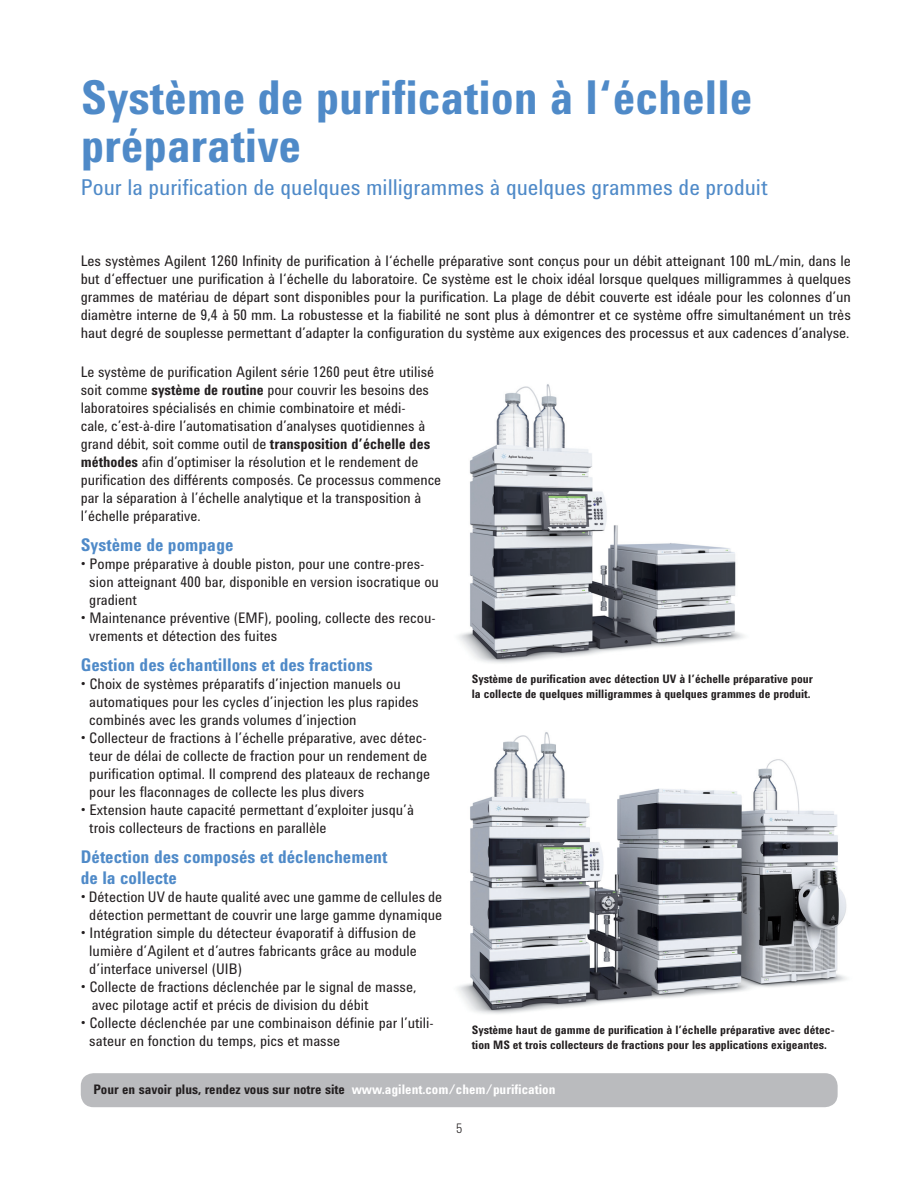
<style>
.page{position:relative;width:918px;height:1188px;background:#fff}
.page>*{position:absolute;margin:0;border:0;box-sizing:border-box;transform-origin:0 0}
.t1{font:700 48px/48px "Agilent Condensed CFF";color:#4f8ac8}
.t2{font:22.5px "Agilent Condensed CFF";color:#4f8ac8}
.t3{font:700 18px/21px "Agilent Condensed CFF";color:#4f8ac8}
.t4{font:15px/18px "Agilent Condensed CFF";color:#231f20}
.t5{font:700 13.5px "Agilent Condensed CFF";color:#231f20}
.t6{font:300 13.5px "Agilent Condensed CFF";color:#231f20}
.t7{font:700 12px/15px "Agilent Condensed CFF";color:#231f20}
.s1{font-weight:700}
.s2{color:#fff}
</style>
<div class="page">
<img style="left:457px;top:732px;width:390px;height:282px">
<img style="left:458px;top:384px;width:286px;height:279px">
<div style="left:81px;top:1073px;width:757px;height:34px;background:#babbbe;border-radius:13px"></div>
<h1 class="t1" style="left:81px;top:77px;width:673px">Système de purification à l‘échelle préparative</h1>
<h2 class="t2" style="left:81px;top:179px;width:688px">Pour la purification de quelques milligrammes à quelques grammes de produit</h2>
<p class="t4" style="left:81px;top:253px;width:772px;text-align:justify">Les systèmes Agilent 1260 Infinity de purification à l‘échelle préparative sont conçus pour un débit atteignant 100 mL/min, dans le but d‘effectuer une purification à l‘échelle du laboratoire. Ce système est le choix idéal lorsque quelques milligrammes à quelques grammes de matériau de départ sont disponibles pour la purification. La plage de débit couverte est idéale pour les colonnes d’un diamètre interne de 9,4 à 50 mm. La robustesse et la fiabilité ne sont plus à démontrer et ce système offre simultanément un très haut degré de souplesse permettant d’adapter la configuration du système aux exigences des processus et aux cadences d’analyse.</p>
<p class="t4" style="left:81px;top:364px;width:362px">Le système de purification Agilent série 1260 peut être utilisé soit comme <span class="s1">système de routine</span> pour couvrir les besoins des laboratoires spécialisés en chimie combinatoire et médi-<br>cale, c’est-à-dire l’automatisation d’analyses quotidiennes à grand débit, soit comme outil de <span class="s1">transposition d’échelle des méthodes</span> afin d’optimiser la résolution et le rendement de purification des différents composés. Ce processus commence par la séparation à l’échelle analytique et la transposition à l’échelle préparative.</p>
<p class="t3" style="left:81px;top:535px;width:154px">Système de pompage</p>
<p class="t4" style="left:89px;top:556px;width:351px;text-indent:-9px">• Pompe préparative à double piston, pour une contre-pres&shy;sion atteignant 400 bar, disponible en version isocratique ou gradient</p>
<p class="t4" style="left:89px;top:610px;width:348px;text-indent:-9px">• Maintenance préventive (EMF), pooling, collecte des recou&shy;vrements et détection des fuites</p>
<p class="t3" style="left:81px;top:655px;width:294px">Gestion des échantillons et des fractions</p>
<p class="t4" style="left:89px;top:676px;width:331px;text-indent:-9px">• Choix de systèmes préparatifs d’injection manuels ou automatiques pour les cycles d’injection les plus rapides combinés avec les grands volumes d’injection</p>
<p class="t4" style="left:89px;top:730px;width:342px;text-indent:-9px">• Collecteur de fractions à l’échelle préparative, avec détec&shy;teur de délai de collecte de fraction pour un rendement de purification optimal. Il comprend des plateaux de rechange pour les flaconnages de collecte les plus divers</p>
<p class="t4" style="left:89px;top:802px;width:326px;text-indent:-9px">• Extension haute capacité permettant d’exploiter jusqu’à trois collecteurs de fractions en parallèle</p>
<p class="t3" style="left:81px;top:847px;width:308px">Détection des composés et déclenchement de la collecte</p>
<p class="t4" style="left:81px;top:889px;width:363px;text-align:center">• Détection UV de haute qualité avec une gamme de cellules de détection permettant de couvrir une large gamme dynamique</p>
<p class="t4" style="left:89px;top:925px;width:329px;text-align:justify;text-indent:-9px">• Intégration simple du détecteur évaporatif à diffusion de lumière d’Agilent et d’autres fabricants grâce au module d’interface universel (UIB)</p>
<p class="t4" style="left:92px;top:979px;width:326px;text-indent:-11px">• Collecte de fractions déclenchée par le signal de masse, avec pilotage actif et précis de division du débit</p>
<p class="t4" style="left:89px;top:1015px;width:346px;text-indent:-9px">• Collecte déclenchée par une combinaison définie par l’utili&shy;sateur en fonction du temps, pics et masse</p>
<p class="t7" style="left:472px;top:672px;width:343px">Système de purification avec détection UV à l’échelle préparative pour la collecte de quelques milligrammes à quelques grammes de produit.</p>
<p class="t7" style="left:472px;top:1023px;width:365px">Système haut de gamme de purification à l’échelle préparative avec détec&shy;tion MS et trois collecteurs de fractions pour les applications exigeantes.</p>
<p class="t5" style="left:94px;top:1084px;width:463px">Pour en savoir plus, rendez vous sur notre site <span class="s2">www.agilent.com/chem/purification</span></p>
<p class="t6" style="left:456px;top:1123px;width:8px">5</p>
</div>
